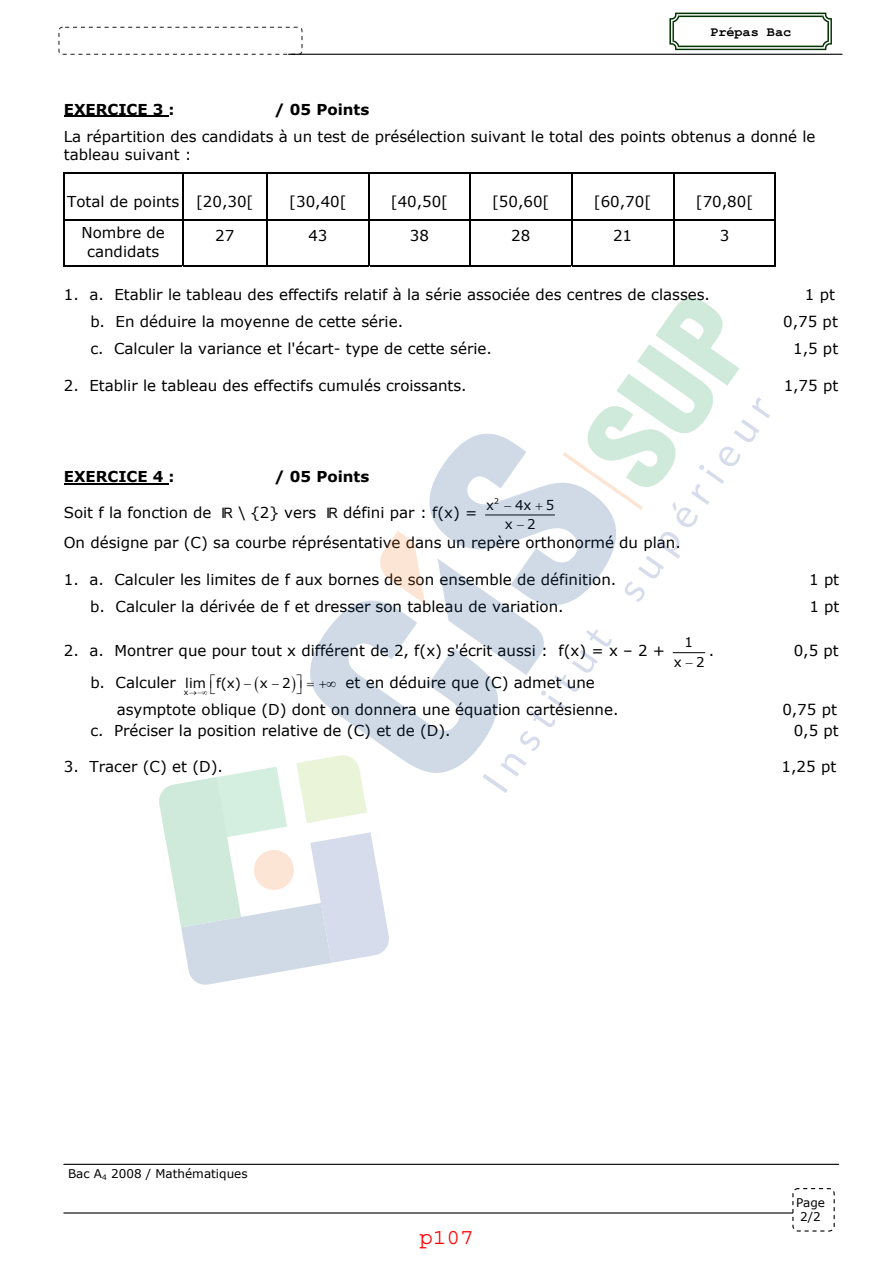
<style>
.page{position:relative;width:893px;height:1263px;background:#fff}
.page>*{position:absolute;margin:0;border:0;box-sizing:border-box;transform-origin:0 0}
.t1{font:22.5px "Courier Std";color:#f00}
.t2{font:15px/18.3px "Verdana";color:#000}
.t3{font:700 15px "Verdana";color:#000}
.t4{font:13.5px/19.2px "Verdana";color:#000}
.t5{font:700 13.5px "Courier New";color:#000}
.t6{font:12px/14.5px "Verdana";color:#000;text-align:center}
.t7{font:7.8px "Verdana";color:#000}
.s1{font-size:13.5px}
</style>
<div class="page">
<hr style="left:64px;top:1212px;width:729px;height:2px;background:#000">
<div style="left:792px;top:1188px;width:43px;height:44px;border:1px dashed #000;border-radius:5px"></div>
<div style="left:58px;top:27px;width:245px;height:28px;border:1px dashed #333;border-radius:3px"></div>
<hr style="left:288px;top:54px;width:554px;height:1px;background:#000">
<svg style="left:669px;top:13px;width:163px;height:37px"></svg>
<hr style="left:64px;top:1164px;width:775px;height:1px;background:#000">
<hr style="left:64px;top:116px;width:105px;height:1px;background:#000">
<hr style="left:63px;top:173px;width:119px;height:1px;background:#000">
<hr style="left:183px;top:173px;width:83px;height:1px;background:#000">
<hr style="left:267px;top:173px;width:102px;height:1px;background:#000">
<hr style="left:370px;top:173px;width:99px;height:1px;background:#000">
<hr style="left:470px;top:173px;width:101px;height:1px;background:#000">
<hr style="left:572px;top:173px;width:101px;height:1px;background:#000">
<hr style="left:674px;top:173px;width:101px;height:1px;background:#000">
<hr style="left:63px;top:174px;width:1px;height:45px;background:#000">
<hr style="left:182px;top:174px;width:1px;height:45px;background:#000">
<hr style="left:266px;top:174px;width:1px;height:45px;background:#000">
<hr style="left:369px;top:174px;width:1px;height:45px;background:#000">
<hr style="left:469px;top:174px;width:1px;height:45px;background:#000">
<hr style="left:571px;top:174px;width:1px;height:45px;background:#000">
<hr style="left:673px;top:174px;width:1px;height:45px;background:#000">
<hr style="left:775px;top:174px;width:1px;height:45px;background:#000">
<hr style="left:64px;top:219px;width:118px;height:1px;background:#000">
<hr style="left:183px;top:219px;width:83px;height:1px;background:#000">
<hr style="left:267px;top:219px;width:102px;height:1px;background:#000">
<hr style="left:370px;top:219px;width:99px;height:1px;background:#000">
<hr style="left:470px;top:219px;width:101px;height:1px;background:#000">
<hr style="left:572px;top:219px;width:101px;height:1px;background:#000">
<hr style="left:674px;top:219px;width:101px;height:1px;background:#000">
<hr style="left:63px;top:220px;width:1px;height:46px;background:#000">
<hr style="left:63px;top:265px;width:119px;height:1px;background:#000">
<hr style="left:182px;top:220px;width:1px;height:46px;background:#000">
<hr style="left:183px;top:265px;width:83px;height:1px;background:#000">
<hr style="left:266px;top:220px;width:1px;height:46px;background:#000">
<hr style="left:267px;top:265px;width:102px;height:1px;background:#000">
<hr style="left:369px;top:220px;width:1px;height:46px;background:#000">
<hr style="left:370px;top:265px;width:99px;height:1px;background:#000">
<hr style="left:469px;top:220px;width:1px;height:46px;background:#000">
<hr style="left:470px;top:265px;width:101px;height:1px;background:#000">
<hr style="left:571px;top:220px;width:1px;height:46px;background:#000">
<hr style="left:572px;top:265px;width:101px;height:1px;background:#000">
<hr style="left:673px;top:220px;width:1px;height:46px;background:#000">
<hr style="left:674px;top:265px;width:101px;height:1px;background:#000">
<hr style="left:775px;top:220px;width:1px;height:46px;background:#000">
<hr style="left:64px;top:483px;width:105px;height:2px;background:#000">
<svg style="left:159px;top:297px;width:611px;height:688px"></svg>
<p class="t5" style="left:710px;top:23px;width:83px">Prépas Bac</p>
<p class="t3" style="left:64px;top:98px;width:112px">EXERCICE 3 :</p>
<p class="t3" style="left:274px;top:98px;width:96px">/ 05 Points</p>
<p class="t2" style="left:64px;top:127px;width:753px">La répartition des candidats à un test de présélection suivant le total des points obtenus a donné le tableau suivant :</p>
<p class="t2" style="left:67px;top:192px;width:188px">Total de points [20,30[</p>
<p class="t2" style="left:289px;top:192px;width:59px">[30,40[</p>
<p class="t2" style="left:391px;top:192px;width:59px">[40,50[</p>
<p class="t2" style="left:492px;top:192px;width:59px">[50,60[</p>
<p class="t2" style="left:594px;top:192px;width:59px">[60,70[</p>
<p class="t2" style="left:696px;top:192px;width:59px">[70,80[</p>
<p class="t2" style="left:82px;top:224px;width:85px;text-align:center">Nombre de candidats</p>
<p class="t2" style="left:215px;top:227px;width:21px">27</p>
<p class="t2" style="left:308px;top:227px;width:21px">43</p>
<p class="t2" style="left:410px;top:227px;width:21px">38</p>
<p class="t2" style="left:511px;top:227px;width:21px">28</p>
<p class="t2" style="left:613px;top:227px;width:21px">21</p>
<p class="t2" style="left:720px;top:227px;width:11px">3</p>
<p class="t2" style="left:64px;top:285px;width:648px">1. a. Etablir le tableau des effectifs relatif à la série associée des centres de classes.</p>
<p class="t2" style="left:805px;top:285px;width:32px">1 pt</p>
<p class="t2" style="left:90px;top:312px;width:314px">b. En déduire la moyenne de cette série.</p>
<p class="t2" style="left:783px;top:312px;width:56px">0,75 pt</p>
<p class="t2" style="left:90px;top:340px;width:403px">c. Calculer la variance et l'écart- type de cette série.</p>
<p class="t2" style="left:793px;top:340px;width:47px">1,5 pt</p>
<p class="t2" style="left:64px;top:376px;width:404px">2. Etablir le tableau des effectifs cumulés croissants.</p>
<p class="t2" style="left:784px;top:376px;width:56px">1,75 pt</p>
<p class="t3" style="left:64px;top:466px;width:112px">EXERCICE 4 :</p>
<p class="t3" style="left:274px;top:466px;width:96px">/ 05 Points</p>
<p class="t2" style="left:64px;top:504px;width:149px">Soit f la fonction de</p>
<p class="t2" style="left:238px;top:504px;width:80px">\ {2} vers</p>
<p class="t2" style="left:343px;top:504px;width:136px">défini par : f(x) =</p>
<p class="t7" style="left:486px;top:496px;width:14px">2<span class="s1">x</span></p>
<p class="t4" style="left:505px;top:495px;width:51px;text-indent:10px">4x 5 x 2</p>
<p class="t2" style="left:64px;top:534px;width:618px">On désigne par (C) sa courbe réprésentative dans un repère orthonormé du plan.</p>
<p class="t2" style="left:64px;top:570px;width:554px">1. a. Calculer les limites de f aux bornes de son ensemble de définition.</p>
<p class="t2" style="left:809px;top:570px;width:32px">1 pt</p>
<p class="t2" style="left:90px;top:597px;width:475px">b. Calculer la dérivée de f et dresser son tableau de variation.</p>
<p class="t2" style="left:809px;top:597px;width:32px">1 pt</p>
<p class="t2" style="left:64px;top:641px;width:603px">2. a. Montrer que pour tout x différent de 2, f(x) s'écrit aussi : f(x) = x – 2 +</p>
<p class="t4" style="left:674px;top:633px;width:32px;text-align:center">1<br>x 2</p>
<p class="t2" style="left:709px;top:641px;width:7px">.</p>
<p class="t2" style="left:794px;top:641px;width:47px">0,5 pt</p>
<p class="t2" style="left:117px;top:668px;width:503px;line-height:27px;text-indent:229px">et en déduire que (C) admet une asymptote oblique (D) dont on donnera une équation cartésienne.</p>
<p class="t2" style="left:90px;top:673px;width:87px">b. Calculer</p>
<p class="t4" style="left:185px;top:673px;width:57px">lim f(x)</p>
<p class="t4" style="left:260px;top:673px;width:32px">x 2</p>
<p class="t7" style="left:184px;top:687px;width:14px">x□</p>
<p class="t2" style="left:782px;top:700px;width:56px">0,75 pt</p>
<p class="t2" style="left:90px;top:721px;width:362px">c. Préciser la position relative de (C) et de (D).</p>
<p class="t2" style="left:794px;top:721px;width:47px">0,5 pt</p>
<p class="t2" style="left:64px;top:757px;width:161px">3. Tracer (C) et (D).</p>
<p class="t2" style="left:781px;top:757px;width:56px">1,25 pt</p>
<p class="t6" style="left:68px;top:1167px;width:181px">Bac A<sub>4</sub> 2008 / Mathématiques</p>
<h1 class="t1" style="left:419px;top:1225px;width:55px">p107</h1>
<p class="t6" style="left:796px;top:1195px;width:31px">Page<br>2/2</p>
</div>
